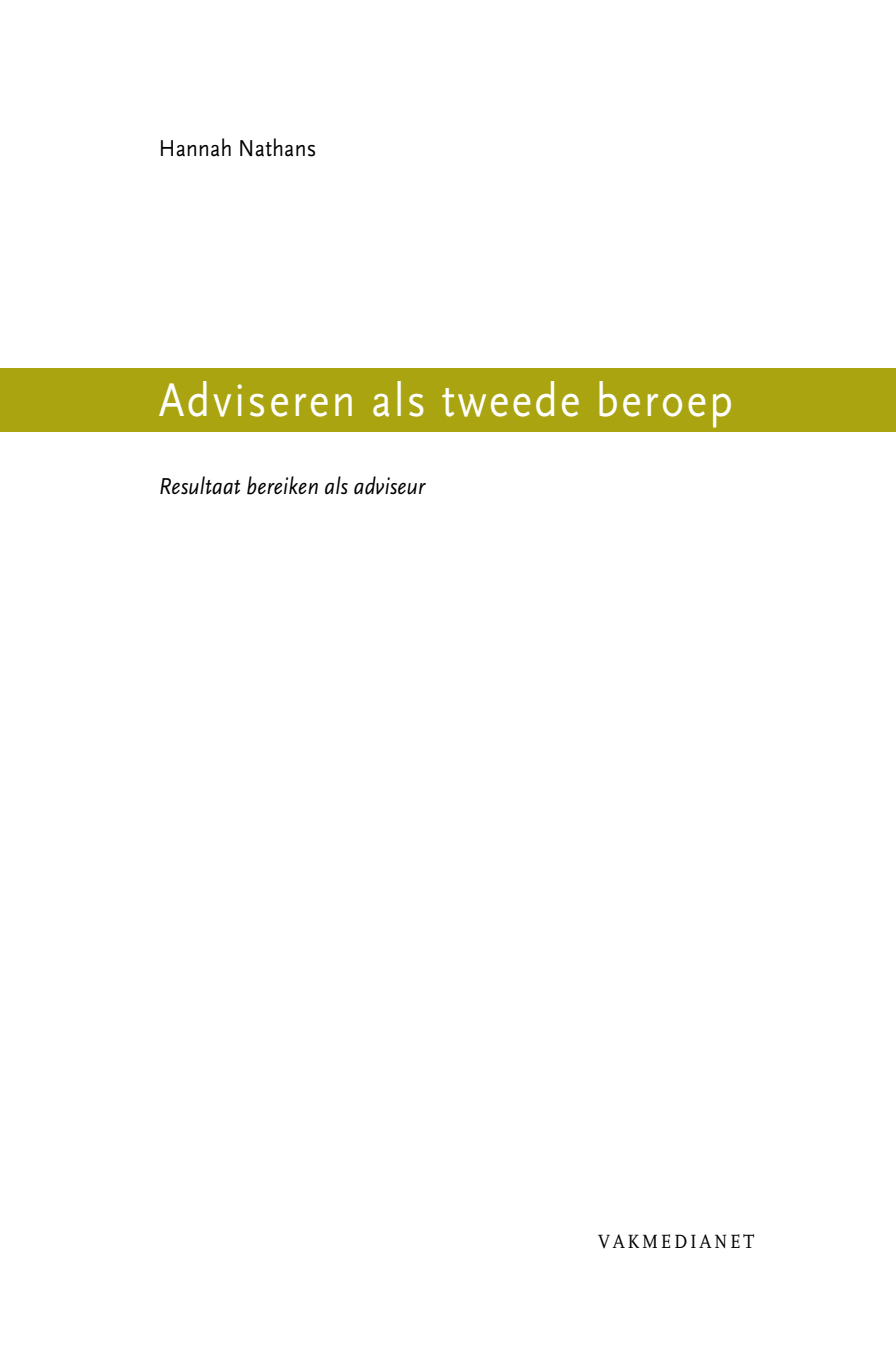
<style>
.page{position:relative;width:896px;height:1372px;background:#fff}
.page>*{position:absolute;margin:0;border:0;box-sizing:border-box;transform-origin:0 0}
.t1{font:48px "Scala Sans";letter-spacing:.055em;color:#fff;scale:.9 1}
.t2{font:italic 24px "Scala Sans";letter-spacing:.01em;color:#000;scale:.9 1}
.t3{font:24px "Scala Sans";letter-spacing:.01em;color:#000;scale:.9 1}
.t4{font:20px "Scala Caps";letter-spacing:.15em;color:#000;scale:.9 1}
</style>
<div class="page">
<div style="left:0;top:369px;width:896px;height:63px;background:#a9a410"></div>
<p class="t3" style="left:159px;top:134px;width:177px">Hannah Nathans</p>
<h1 class="t1" style="left:159px;top:372px;width:639px">Adviseren als tweede beroep</h1>
<p class="t2" style="left:159px;top:472px;width:297px">Resultaat bereiken als adviseur</p>
<p class="t4" style="left:598px;top:1230px;width:175px">VAKMEDIANET</p>
</div>
